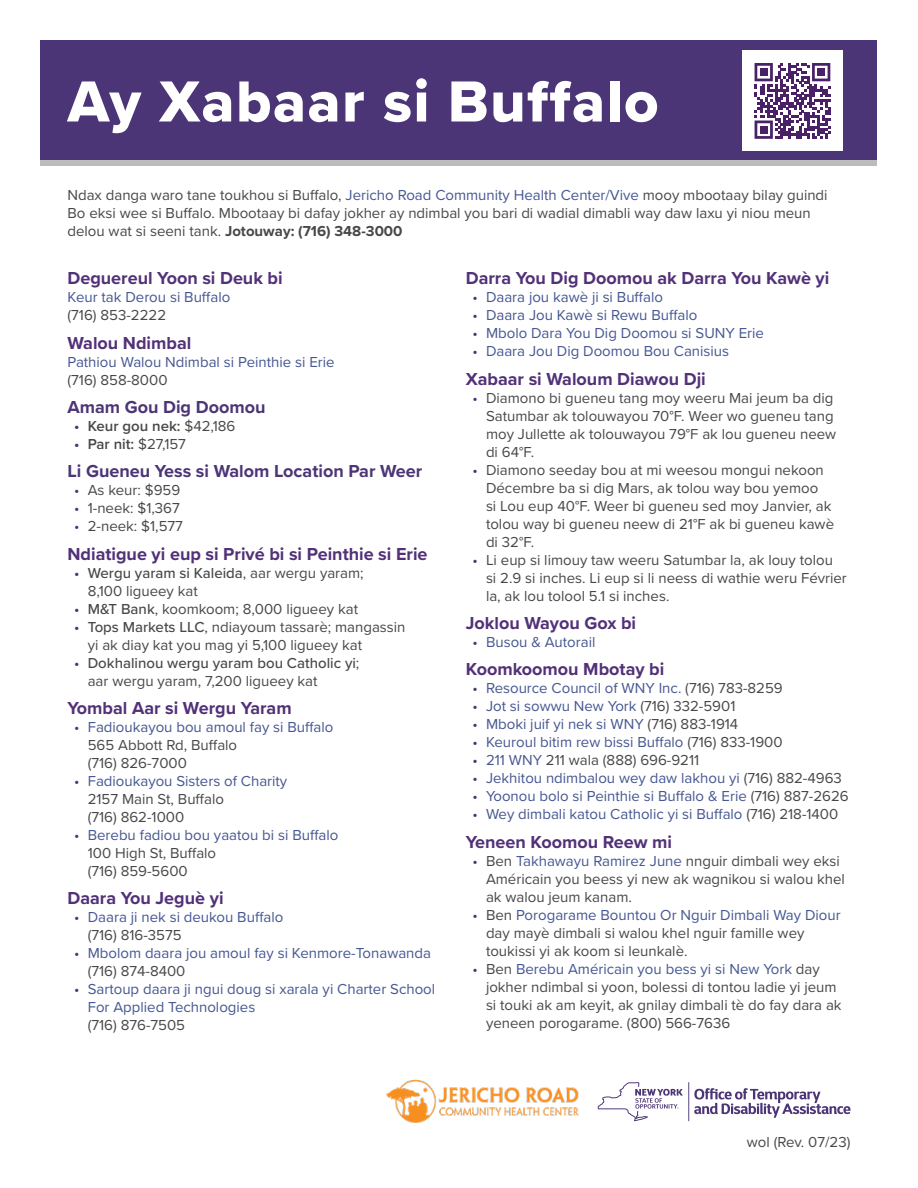
<style>
.page{position:relative;width:918px;height:1188px;background:#fff}
.page>*{position:absolute;margin:0;border:0;box-sizing:border-box;transform-origin:0 0}
.t1{font:60px "Proxima Nova Extrabld";letter-spacing:.025em;color:#fff}
.t2{font:700 18px "Proxima Nova";color:#523178}
.t3{font:700 18px "Proxima Nova";color:#4c3576}
.Body{font:15px/18px "Proxima Nova";color:#484848}
.Body-2{font:15px/18px "Proxima Nova";color:#465792}
.Bullet{font:15px "Proxima Nova";color:#484848}
.t4{font:500 15px/18px "Proxima Nova";color:#484848}
.t5{font:600 15px "Proxima Nova";color:#484848}
.s1{color:#465792}
.s2{font-weight:700}
.s3{color:#4c3576}
.s4{font-weight:400}
.s5{font-weight:500;color:#4c3576}
.s6{font-weight:500}
.s7{color:#484848}
</style>
<div class="page">
<div style="left:40px;top:40px;width:838px;height:123px;background:#4c3576"></div>
<div style="left:40px;top:160px;width:838px;height:6px;background:#bbbcbc"></div>
<div style="left:742px;top:51px;width:101px;height:100px;background:#fff"></div>
<svg style="left:755px;top:63px;width:75px;height:76px"></svg>
<div style="left:760px;top:68px;width:8px;height:8px;background:#4a2167"></div>
<div style="left:817px;top:68px;width:8px;height:8px;background:#4a2167"></div>
<div style="left:760px;top:126px;width:8px;height:8px;background:#4a2167"></div>
<img style="left:386px;top:1079px;width:193px;height:44px">
<svg style="left:694px;top:1088px;width:157px;height:30px"></svg>
<hr style="left:688px;top:1082px;width:1px;height:39px;background:#4c3576">
<svg style="left:598px;top:1082px;width:85px;height:39px"></svg>
<h1 class="t1" style="left:68px;top:57px;width:593px">Ay Xabaar si Buffalo</h1>
<p class="Body" style="left:68px;top:185px;width:762px">Ndax danga waro tane toukhou si Buffalo, <span class="s1">Jericho Road Community Health Center/Vive</span> mooy mbootaay bilay guindi<br>Bo eksi wee si Buffalo. Mbootaay bi dafay jokher ay ndimbal you bari di wadial dimabli way daw laxu yi niou meun delou wat si seeni tank. <span class="s2">Jotouway: (716) 348-3000</span></p>
<h2 class="t2" style="left:68px;top:265px;width:217px">Deguereul Yoon si Deuk bi</h2>
<p class="Body-2" style="left:68px;top:288px;width:164px">Keur tak Derou si Buffalo</p>
<p class="Body" style="left:68px;top:306px;width:100px">(716) 853-2222</p>
<h2 class="t2" style="left:68px;top:329px;width:125px">Walou Ndimbal</h2>
<p class="Body-2" style="left:68px;top:352px;width:269px">Pathiou Walou Ndimbal si Peinthie si Erie</p>
<p class="Body" style="left:68px;top:370px;width:102px">(716) 858-8000</p>
<h2 class="t3" style="left:68px;top:393px;width:199px">Amam Gou Dig Doomou</h2>
<p class="t5" style="left:74px;top:415px;width:163px"><span class="s3">•</span> Keur gou nek: <span class="s4">$42,186</span></p>
<p class="t5" style="left:74px;top:433px;width:113px"><span class="s3">•</span> Par nit: <span class="s4">$27,157</span></p>
<h2 class="t3" style="left:68px;top:458px;width:356px">Li Gueneu Yess si Walom Location Par Weer</h2>
<p class="Body" style="left:74px;top:481px;width:108px"><span class="s3">•</span> As keur: $959</p>
<p class="Body" style="left:74px;top:499px;width:107px"><span class="s3">•</span> 1-neek: $1,367</p>
<p class="Body" style="left:74px;top:517px;width:110px"><span class="s3">•</span> 2-neek: $1,577</p>
<h2 class="t2" style="left:68px;top:540px;width:362px">Ndiatigue yi eup si Privé bi si Peinthie si Erie</h2>
<p class="Body" style="left:88px;top:563px;width:277px;text-indent:-14px"><span class="s5">•</span> <span class="s6">Wergu yaram si Kaleida</span>, aar wergu yaram;<br>8,100 ligueey kat</p>
<p class="Body" style="left:74px;top:599px;width:285px"><span class="s5">•</span> <span class="s6">M&amp;T Bank</span>, koomkoom; 8,000 ligueey kat</p>
<p class="Body" style="left:88px;top:617px;width:319px;text-indent:-14px"><span class="s5">•</span> <span class="s6">Tops Markets LLC</span>, ndiayoum tassarè; mangassin yi ak diay kat you mag yi 5,100 ligueey kat</p>
<p class="t4" style="left:88px;top:653px;width:273px;text-indent:-14px"><span class="s3">•</span> Dokhalinou wergu yaram bou Catholic yi<span class="s4">; aar wergu yaram, 7,200 ligueey kat</span></p>
<h2 class="t2" style="left:68px;top:695px;width:226px">Yombal Aar si Wergu Yaram</h2>
<p class="Body-2" style="left:74px;top:717px;width:261px"><span class="s3">•</span> Fadioukayou bou amoul fay si Buffalo</p>
<p class="Bullet" style="left:88px;top:734px;width:151px">565 Abbott Rd, Buffalo</p>
<p class="Bullet" style="left:88px;top:752px;width:101px">(716) 826-7000</p>
<p class="Body-2" style="left:74px;top:771px;width:215px"><span class="s3">•</span> Fadioukayou Sisters of Charity</p>
<p class="Bullet" style="left:88px;top:788px;width:138px">2157 Main St, Buffalo</p>
<p class="Bullet" style="left:88px;top:806px;width:98px">(716) 862-1000</p>
<p class="Body-2" style="left:74px;top:825px;width:266px"><span class="s3">•</span> Berebu fadiou bou yaatou bi si Buffalo</p>
<p class="Bullet" style="left:88px;top:842px;width:130px">100 High St, Buffalo</p>
<p class="Bullet" style="left:88px;top:860px;width:101px">(716) 859-5600</p>
<h2 class="t2" style="left:68px;top:885px;width:158px">Daara You Jeguè yi</h2>
<p class="Body-2" style="left:74px;top:908px;width:211px"><span class="s3">•</span> Daara ji nek si deukou Buffalo</p>
<p class="Bullet" style="left:88px;top:924px;width:95px">(716) 816-3575</p>
<p class="Body-2" style="left:74px;top:944px;width:358px"><span class="s3">•</span> Mbolom daara jou amoul fay si Kenmore-Tonawanda</p>
<p class="Bullet" style="left:88px;top:960px;width:99px">(716) 874-8400</p>
<p class="Body-2" style="left:88px;top:980px;width:349px;text-indent:-14px"><span class="s3">•</span> Sartoup daara ji ngui doug si xarala yi Charter School<br>For Applied Technologies</p>
<p class="Bullet" style="left:88px;top:1014px;width:99px">(716) 876-7505</p>
<h2 class="t2" style="left:466px;top:265px;width:365px">Darra You Dig Doomou ak Darra You Kawè yi</h2>
<p class="Body-2" style="left:472px;top:288px;width:192px"><span class="s3">•</span> Daara jou kawè ji si Buffalo</p>
<p class="Body-2" style="left:472px;top:306px;width:226px"><span class="s3">•</span> Daara Jou Kawè si Rewu Buffalo</p>
<p class="Body-2" style="left:472px;top:324px;width:293px"><span class="s3">•</span> Mbolo Dara You Dig Doomou si SUNY Erie</p>
<p class="Body-2" style="left:472px;top:342px;width:258px"><span class="s3">•</span> Daara Jou Dig Doomou Bou Canisius</p>
<h2 class="t2" style="left:466px;top:365px;width:242px">Xabaar si Waloum Diawou Dji</h2>
<p class="Body" style="left:486px;top:388px;width:352px;text-indent:-14px"><span class="s3">•</span> Diamono bi gueneu tang moy weeru Mai jeum ba dig Satumbar ak tolouwayou 70°F. Weer wo gueneu tang moy Jullette ak tolouwayou 79°F ak lou gueneu neew di 64°F.</p>
<p class="Body" style="left:486px;top:460px;width:350px;text-indent:-14px"><span class="s3">•</span> Diamono seeday bou at mi weesou mongui nekoon Décembre ba si dig Mars, ak tolou way bou yemoo<br>si Lou eup 40°F. Weer bi gueneu sed moy Janvier, ak tolou way bi gueneu neew di 21°F ak bi gueneu kawè di 32°F.</p>
<p class="Body" style="left:486px;top:550px;width:362px;text-indent:-14px"><span class="s3">•</span> Li eup si limouy taw weeru Satumbar la, ak louy tolou si 2.9 si inches. Li eup si li neess di wathie weru Février la, ak lou tolool 5.1 si inches.</p>
<h2 class="t2" style="left:466px;top:609px;width:172px">Joklou Wayou Gox bi</h2>
<p class="Body-2" style="left:472px;top:632px;width:124px"><span class="s3">•</span> Busou &amp; Autorail</p>
<h2 class="t2" style="left:466px;top:656px;width:200px">Koomkoomou Mbotay bi</h2>
<p class="Body-2" style="left:472px;top:679px;width:312px"><span class="s3">•</span> Resource Council of WNY Inc. <span class="s7">(716) 783-8259</span></p>
<p class="Body-2" style="left:472px;top:697px;width:264px"><span class="s3">•</span> Jot si sowwu New York <span class="s7">(716) 332-5901</span></p>
<p class="Body-2" style="left:472px;top:715px;width:267px"><span class="s3">•</span> Mboki juif yi nek si WNY <span class="s7">(716) 883-1914</span></p>
<p class="Body-2" style="left:472px;top:733px;width:312px"><span class="s3">•</span> Keuroul bitim rew bissi Buffalo <span class="s7">(716) 833-1900</span></p>
<p class="Body" style="left:472px;top:751px;width:228px"><span class="s3">•</span> <span class="s1">211 WNY</span> 211 wala (888) 696-9211</p>
<p class="Body-2" style="left:472px;top:769px;width:371px"><span class="s3">•</span> Jekhitou ndimbalou wey daw lakhou yi <span class="s7">(716) 882-4963</span></p>
<p class="Body-2" style="left:472px;top:787px;width:378px"><span class="s3">•</span> Yoonou bolo si Peinthie si Buffalo &amp; Erie <span class="s7">(716) 887-2626</span></p>
<p class="Body-2" style="left:472px;top:805px;width:367px"><span class="s3">•</span> Wey dimbali katou Catholic yi si Buffalo <span class="s7">(716) 218-1400</span></p>
<h2 class="t2" style="left:466px;top:828px;width:208px">Yeneen Koomou Reew mi</h2>
<p class="Body" style="left:486px;top:851px;width:360px;text-indent:-14px"><span class="s3">•</span> Ben <span class="s1">Takhawayu Ramirez June</span> nnguir dimbali wey eksi<br>Américain you beess yi new ak wagnikou si walou khel ak walou jeum kanam.</p>
<p class="Body" style="left:486px;top:905px;width:356px;text-indent:-14px"><span class="s3">•</span> Ben <span class="s1">Porogarame Bountou Or Nguir Dimbali Way Diour </span>day mayè dimbali si walou khel nguir famille wey toukissi yi ak koom si leunkalè.</p>
<p class="Body" style="left:486px;top:959px;width:357px;text-indent:-14px"><span class="s3">•</span> Ben <span class="s1">Berebu Américain you bess yi si New York</span> day jokher ndimbal si yoon, bolessi di tontou ladie yi jeum si touki ak am keyit, ak gnilay dimbali tè do fay dara ak yeneen porogarame. (800) 566-7636</p>
<p class="Body" style="left:747px;top:1133px;width:105px">wol (Rev. 07/23)</p>
</div>
